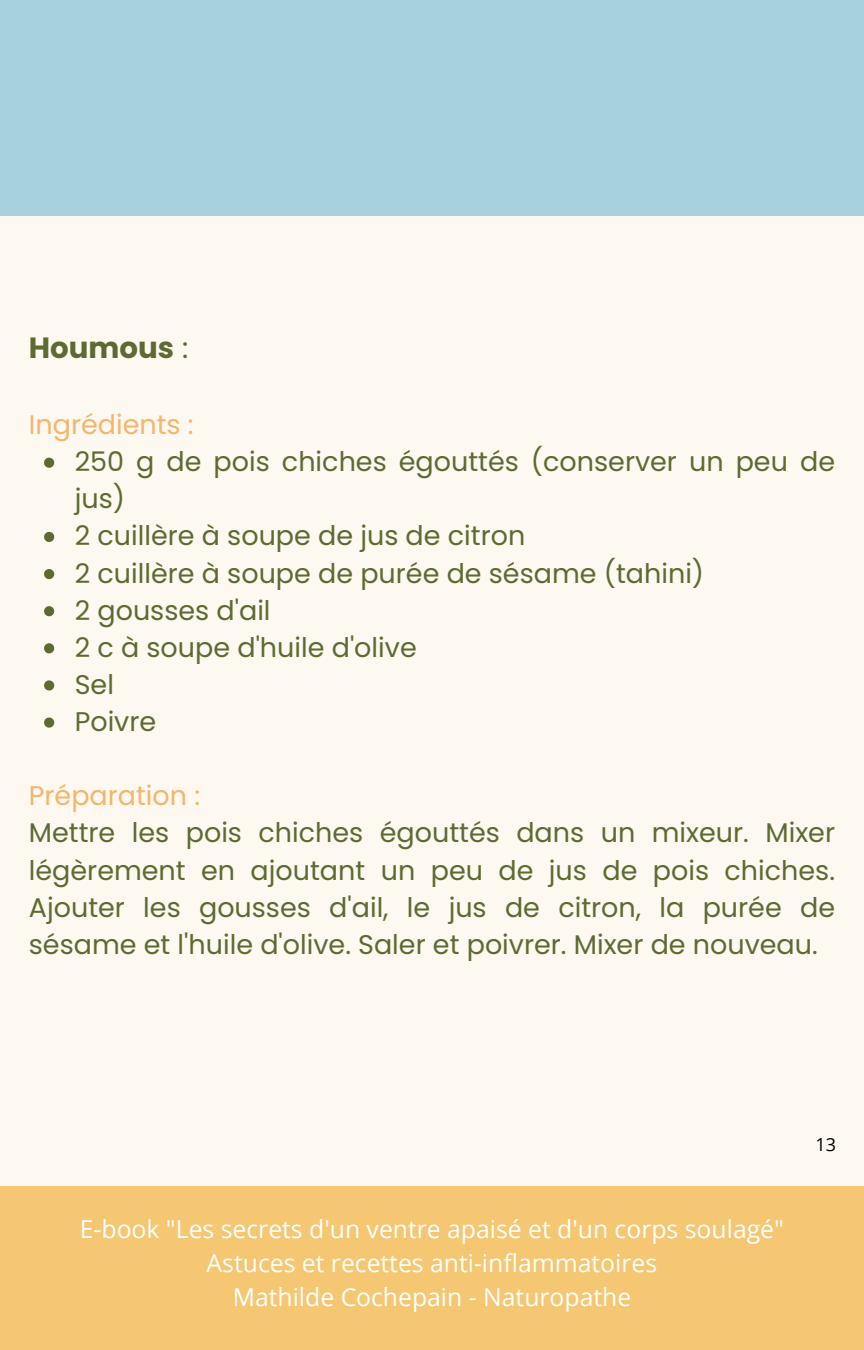
<style>
.page{position:relative;width:864px;height:1350px;background:#fdf8f0}
.page>*{position:absolute;margin:0;border:0;box-sizing:border-box;transform-origin:0 0}
.t1{font:700 29.25px "Poppins";color:#5d6b32}
.t2{font:27px/37.1px "Poppins";color:#5d6b32}
.t3{font:27px "Poppins";color:#f4b56d}
.t4{font:24.75px "Open Sans";color:#fcfffe}
.t5{font:18px "Open Sans";color:#000}
.s1{font-weight:400}
</style>
<div class="page">
<div style="left:0;top:0;width:864px;height:216px;background:#a7d2dd"></div>
<div style="left:0;top:1186px;width:864px;height:164px;background:#f6c772"></div>
<svg style="left:44px;top:458px;width:10px;height:10px"></svg>
<svg style="left:44px;top:532px;width:10px;height:10px"></svg>
<svg style="left:44px;top:569px;width:10px;height:10px"></svg>
<svg style="left:44px;top:606px;width:10px;height:10px"></svg>
<svg style="left:44px;top:643px;width:10px;height:10px"></svg>
<svg style="left:44px;top:680px;width:10px;height:11px"></svg>
<svg style="left:44px;top:718px;width:10px;height:10px"></svg>
<p class="t1" style="left:29px;top:327px;width:161px">Houmous <span class="s1">:</span></p>
<p class="t3" style="left:29px;top:406px;width:166px">Ingrédients :</p>
<p class="t2" style="left:75px;top:443px;width:762px">250 g de pois chiches égouttés (conserver un peu de jus)</p>
<p class="t2" style="left:75px;top:517px;width:452px">2 cuillère à soupe de jus de citron</p>
<p class="t2" style="left:75px;top:555px;width:631px">2 cuillère à soupe de purée de sésame (tahini)</p>
<p class="t2" style="left:75px;top:592px;width:197px">2 gousses d'ail</p>
<p class="t2" style="left:75px;top:629px;width:343px">2 c à soupe d'huile d'olive</p>
<p class="t2" style="left:75px;top:666px;width:41px">Sel</p>
<p class="t2" style="left:75px;top:703px;width:83px">Poivre</p>
<p class="t3" style="left:29px;top:777px;width:173px">Préparation :</p>
<p class="t2" style="left:29px;top:814px;width:808px;text-align:justify">Mettre les pois chiches égouttés dans un mixeur. Mixer légèrement en ajoutant un peu de jus de pois chiches.<br>Ajouter les gousses d'ail, le jus de citron, la purée de sésame et l'huile d'olive. Saler et poivrer. Mixer de nouveau.</p>
<p class="t4" style="left:80px;top:1212px;width:706px">E-book "Les secrets d'un ventre apaisé et d'un corps soulagé"</p>
<p class="t4" style="left:207px;top:1246px;width:452px">Astuces et recettes anti-inflammatoires</p>
<p class="t4" style="left:233px;top:1279px;width:400px">Mathilde Cochepain - Naturopathe</p>
<p class="t5" style="left:815px;top:1131px;width:22px">13</p>
</div>
